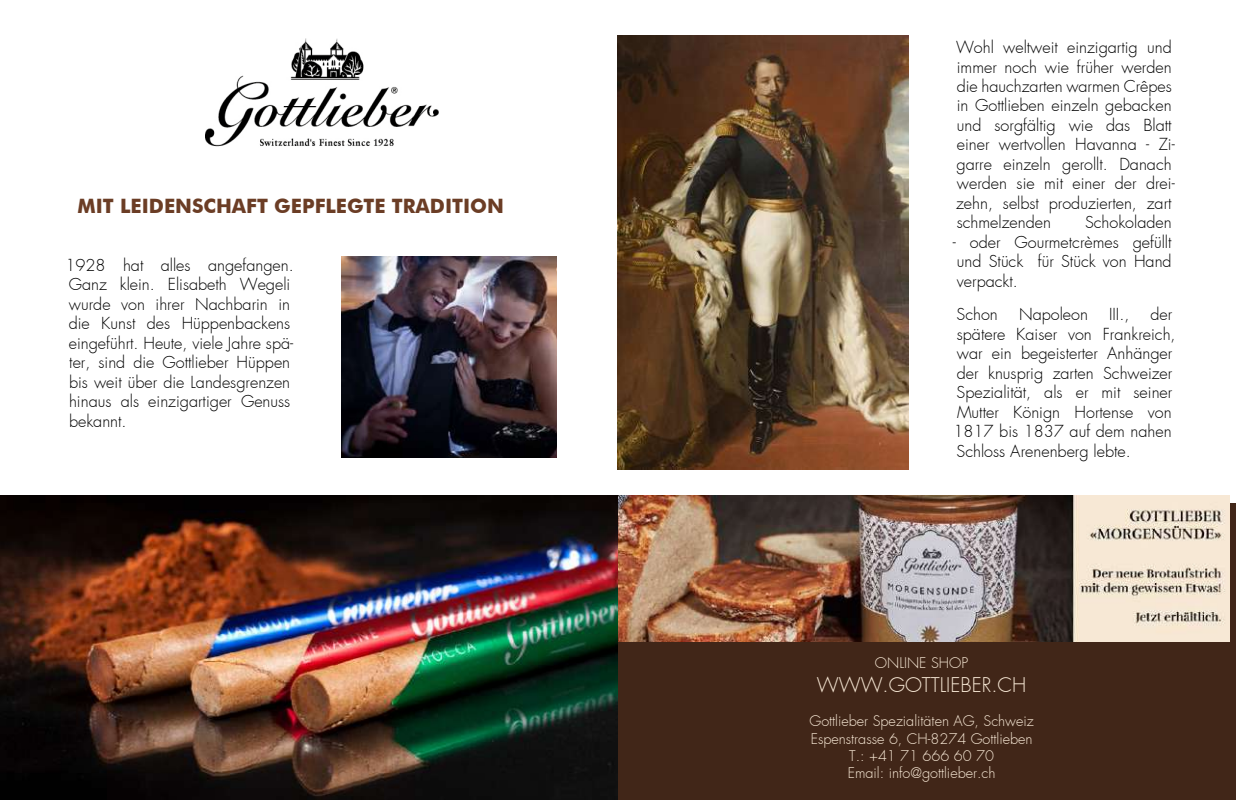
<style>
.page{position:relative;width:1236px;height:800px;background:#fff}
.page>*{position:absolute;margin:0;border:0;box-sizing:border-box;transform-origin:0 0}
.t1{font:300 19.8px "Futura";color:#f7e8d5}
.t2{font:700 19.8px "Futura BT";color:#6b3d25}
.t3{font:300 16.2px/19.4px "Futura";color:#000}
.t4{font:300 14.4px/17.2px "Futura";color:#f7e8d5;text-align:right}
</style>
<div class="page">
<div style="left:618px;top:503px;width:618px;height:296px;background:#412618"></div>
<img style="left:618px;top:495px;width:611px;height:146px">
<img style="left:618px;top:36px;width:290px;height:433px">
<img style="left:0;top:495px;width:618px;height:304px">
<img style="left:206px;top:38px;width:232px;height:109px">
<img style="left:341px;top:256px;width:216px;height:201px">
<svg style="left:618px;top:794px;width:4px;height:6px"></svg>
<p class="t2" style="left:77px;top:194px;width:428px">MIT LEIDENSCHAFT GEPFLEGTE TRADITION</p>
<p class="t3" style="left:65px;top:255px;width:230px">1928 hat alles angefangen.<br>Ganz klein. Elisabeth Wegeli wurde von ihrer Nachbarin in die Kunst des Hüppenbackens eingeführt. Heute, viele Jahre spä&shy;ter, sind die Gottlieber Hüppen bis weit über die Landesgrenzen hinaus als einzigartiger Genuss bekannt.</p>
<p class="t3" style="left:956px;top:38px;width:220px">Wohl weltweit einzigartig und immer noch wie früher werden die hauchzarten warmen Crêpes in Gottlieben einzeln gebacken und sorgfältig wie das Blatt einer wertvollen Havanna - Zi&shy;garre einzeln gerollt. Danach werden sie mit einer der drei&shy;zehn, selbst produzierten, zart schmelzenden</p>
<p class="t3" style="left:1085px;top:213px;width:88px">Schokoladen</p>
<p class="t3" style="left:953px;top:232px;width:220px;text-align:justify">- oder Gourmetcrèmes gefüllt und Stück für Stück von Hand verpackt.</p>
<p class="t3" style="left:957px;top:305px;width:43px">Schon</p>
<p class="t3" style="left:1019px;top:305px;width:70px">Napoleon</p>
<p class="t3" style="left:1109px;top:305px;width:22px">III.,</p>
<p class="t3" style="left:953px;top:305px;width:224px;text-indent:197px">der spätere Kaiser von Frankreich, war ein begeisterter Anhänger der knusprig zarten Schweizer<br>Spezialität, als er mit seiner<br>Mutter Könign Hortense von<br>1817 bis 1837 auf dem nahen<br>Schloss Arenenberg lebte.</p>
<p class="t4" style="left:875px;top:654px;width:95px">ONLINE SHOP</p>
<p class="t1" style="left:817px;top:671px;width:211px">WWW.GOT LIEBER.CH</p>
<p class="t4" style="left:809px;top:712px;width:226px">Gottlieber Spezialitäten AG, Schweiz</p>
<p class="t4" style="left:811px;top:729px;width:223px">Espenstrasse 6, CH-8274 Gottlieben</p>
<p class="t4" style="left:849px;top:747px;width:84px">T.: +41 71 6</p>
<p class="t4" style="left:882px;top:654px;width:95px">ONLINE SHOP</p>
<p class="t1" style="left:824px;top:671px;width:211px">WWW.GOTTLIEBER.CH</p>
<p class="t4" style="left:817px;top:712px;width:226px;text-align:center">Gottlieber Spezialitäten AG, Schweiz<br>Espenstrasse 6, CH-8274 Gottlieben<br>T.: +41 71 666 60 70<br>Email: info@gottlieber.ch</p>
<p class="t4" style="left:848px;top:747px;width:149px">60 70<br>Email: info@gottlieber.ch</p>
</div>
